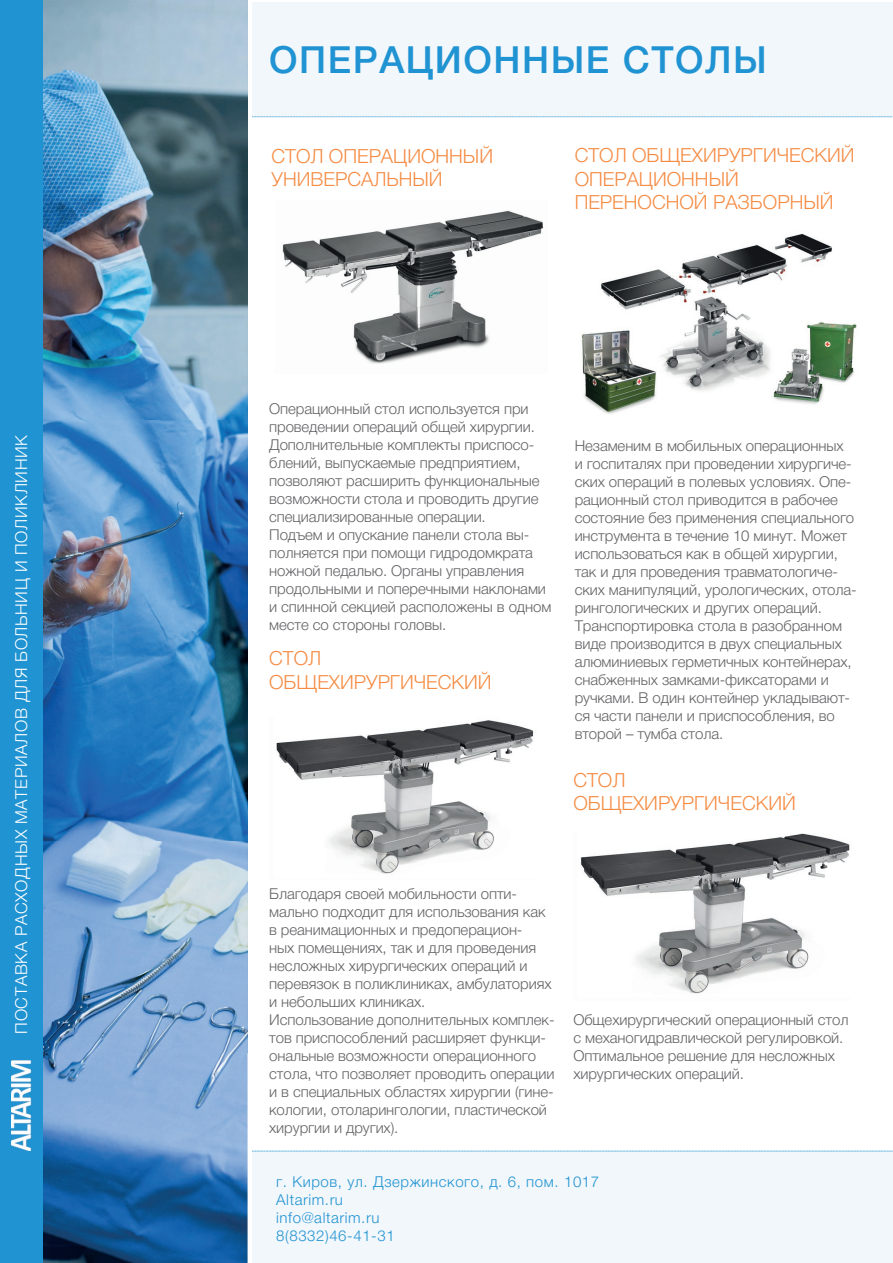
<style>
.page{position:relative;width:893px;height:1263px;background:#fff}
.page>*{position:absolute;margin:0;border:0;box-sizing:border-box;transform-origin:0 0}
.t1{font:500 37.5px "Helvetica Neue Cyr";letter-spacing:.04em;color:#2093d2}
.t2{font:300 19.5px/23.4px "Helvetica Neue Cyr";color:#f58c44}
.t3{font:300 16.5px "Helvetica Neue Cyr";letter-spacing:.04em;color:#fff}
.t4{font:300 15px/18px "Helvetica Neue Cyr";letter-spacing:-.005em;color:#636366}
.t5{font:300 15px/18px "Helvetica Neue Cyr";letter-spacing:.04em;color:#2093d2}
</style>
<div class="page">
<img style="left:282px;top:210px;width:261px;height:154px">
<img style="left:276px;top:720px;width:258px;height:154px">
<img style="left:580px;top:833px;width:270px;height:161px">
<img style="left:582px;top:233px;width:275px;height:181px">
<img style="left:43px;top:0;width:204px;height:1263px">
<div style="left:252px;top:2px;width:641px;height:115px;background:#f2f7fb"></div>
<div style="left:252px;top:1151px;width:641px;height:112px;background:#f2f7fb"></div>
<div style="left:0;top:0;width:43px;height:1263px;background:#2093d2"></div>
<img style="left:11px;top:1060px;width:20px;height:91px">
<svg style="left:252px;top:116px;width:640px;height:1px"></svg>
<svg style="left:252px;top:1151px;width:641px;height:1px"></svg>
<p class="t3" style="left:12px;top:1034px;width:600px;rotate:-90deg">ПОСТАВКА РАСХОДНЫХ МАТЕРИАЛОВ ДЛЯ БОЛЬНИЦ И ПОЛИКЛИНИК</p>
<h1 class="t1" style="left:269px;top:39px;width:499px">ОПЕРАЦИОННЫЕ СТОЛЫ</h1>
<h2 class="t2" style="left:271px;top:144px;width:223px">СТОЛ ОПЕРАЦИОННЫЙ<br>УНИВЕРСАЛЬНЫЙ</h2>
<h2 class="t2" style="left:575px;top:144px;width:281px">СТОЛ ОБЩЕХИРУРГИЧЕСКИЙ<br>ОПЕРАЦИОННЫЙ<br>ПЕРЕНОСНОЙ РАЗБОРНЫЙ</h2>
<p class="t4" style="left:269px;top:399px;width:284px">Операционный стол используется при проведении операций общей хирургии.<br>Дополнительные комплекты приспосо&shy;блений, выпускаемые предприятием, позволяют расширить функциональные возможности стола и проводить другие специализированные операции.<br>Подъем и опускание панели стола вы&shy;полняется при помощи гидродомкрата ножной педалью. Органы управления продольными и поперечными наклонами и спинной секцией расположены в одном месте со стороны головы.</p>
<h2 class="t2" style="left:269px;top:647px;width:224px">СТОЛ<br>ОБЩЕХИРУРГИЧЕСКИЙ</h2>
<p class="t4" style="left:575px;top:437px;width:284px">Незаменим в мобильных операционных<br>и госпиталях при проведении хирургиче&shy;ских операций в полевых условиях. Опе&shy;рационный стол приводится в рабочее состояние без применения специального инструмента в течение 10 минут. Может использоваться как в общей хирургии, так и для проведения травматологиче&shy;ских манипуляций, урологических, отола&shy;рингологических и других операций.<br>Транспортировка стола в разобранном виде производится в двух специальных алюминиевых герметичных контейнерах, снабженных замками-фиксаторами и ручками. В один контейнер укладывают&shy;ся части панели и приспособления, во второй – тумба стола.</p>
<h2 class="t2" style="left:573px;top:768px;width:224px">СТОЛ<br>ОБЩЕХИРУРГИЧЕСКИЙ</h2>
<p class="t4" style="left:269px;top:885px;width:287px">Благодаря своей мобильности опти&shy;мально подходит для использования как в реанимационных и предоперацион-<br>ных помещениях, так и для проведения несложных хирургических операций и перевязок в поликлиниках, амбулаториях и небольших клиниках.<br>Использование дополнительных комплек&shy;тов приспособлений расширяет функци&shy;ональные возможности операционного стола, что позволяет проводить операции и в специальных областях хирургии (гине&shy;кологии, отоларингологии, пластической хирургии и других).</p>
<p class="t4" style="left:573px;top:1010px;width:277px">Общехирургический операционный стол с механогидравлической регулировкой.<br>Оптимальное решение для несложных хирургических операций.</p>
<p class="t5" style="left:276px;top:1173px;width:324px">г. Киров, ул. Дзержинского, д. 6, пом. 1017<br>Altarim.ru<br>info@altarim.ru<br>8(8332)46-41-31</p>
</div>
